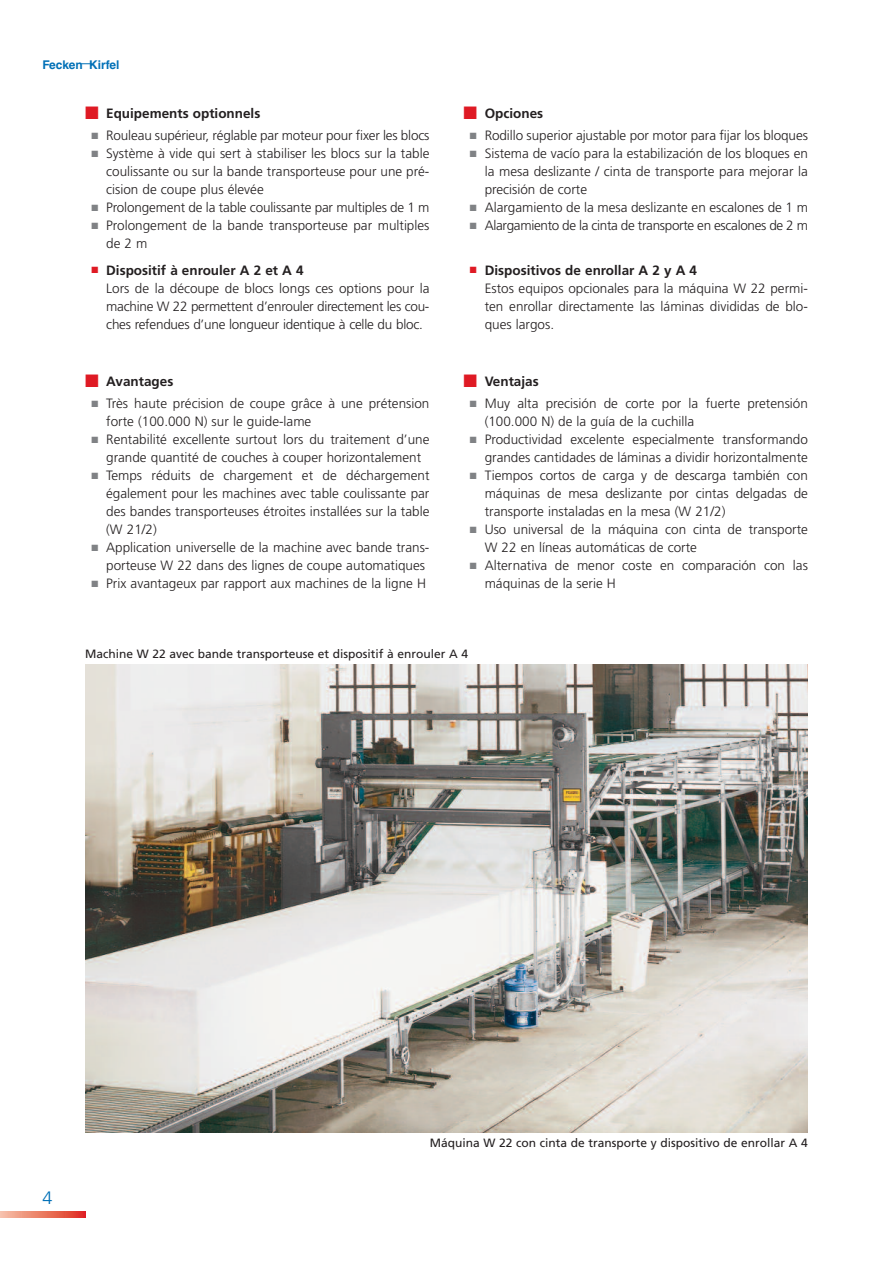
<style>
.page{position:relative;width:893px;height:1263px;background:#fff}
.page>*{position:absolute;margin:0;border:0;box-sizing:border-box;transform-origin:0 0}
.t1{font:300 18px "Frutiger";color:#0070b7}
.t2{font:300 13.5px/18px "Frutiger";color:#231f20}
.t3{font:700 13.5px "Frutiger";color:#231f20}
.t4{font:300 13.5px "Frutiger";letter-spacing:-.02em;color:#231f20}
.t5{font:12px "Frutiger";color:#231f20}
.t6{font:700 12px "Helvetica";color:#0070b7}
.s1{color:#df1a24}
.s2{color:#808285}
.s3{font-weight:700}
</style>
<div class="page">
<img style="left:85px;top:665px;width:723px;height:468px">
<svg style="left:0;top:1211px;width:85px;height:6px"></svg>
<p class="t6" style="left:43px;top:57px;width:79px">Fecken Kirfel</p>
<p class="t3" style="left:85px;top:108px;width:177px"><span class="s1">■</span> Equipements optionnels</p>
<p class="t2" style="left:91px;top:127px;width:340px"><span class="s2">■</span> Rouleau supérieur, réglable par moteur pour fixer les blocs</p>
<p class="t2" style="left:106px;top:145px;width:325px;text-align:justify;text-indent:-15px"><span class="s2">■</span> Système à vide qui sert à stabiliser les blocs sur la table coulissante ou sur la bande transporteuse pour une pré&shy;cision de coupe plus élevée</p>
<p class="t2" style="left:91px;top:199px;width:340px"><span class="s2">■</span> Prolongement de la table coulissante par multiples de 1 m</p>
<p class="t2" style="left:106px;top:217px;width:325px;text-indent:-15px"><span class="s2">■</span> Prolongement de la bande transporteuse par multiples de2m</p>
<p class="t2" style="left:106px;top:262px;width:325px;text-indent:-15px"><span class="s1">■</span> <span class="s3">Dispositif à enrouler A 2 et A 4<br></span>Lors de la découpe de blocs longs ces options pour la machine W 22 permettent d’enrouler directement les cou&shy;ches refendues d’une longueur identique à celle du bloc.</p>
<p class="t3" style="left:85px;top:376px;width:90px"><span class="s1">■</span> Avantages</p>
<p class="t2" style="left:106px;top:395px;width:325px;text-indent:-15px"><span class="s2">■</span> Très haute précision de coupe grâce à une prétension forte (100.000 N) sur le guide-lame</p>
<p class="t2" style="left:91px;top:431px;width:340px;text-align:center"><span class="s2">■</span> Rentabilité excellente surtout lors du traitement d’une grande quantité de couches à couper horizontalement</p>
<p class="t2" style="left:106px;top:467px;width:325px;text-align:justify;text-indent:-15px"><span class="s2">■</span> Temps réduits de chargement et de déchargement également pour les machines avec table coulissante par des bandes transporteuses étroites installées sur la table (W 21/2)</p>
<p class="t2" style="left:106px;top:539px;width:325px;text-indent:-15px"><span class="s2">■</span> Application universelle de la machine avec bande trans&shy;porteuse W 22 dans des lignes de coupe automatiques</p>
<p class="t2" style="left:91px;top:575px;width:336px"><span class="s2">■</span> Prix avantageux par rapport aux machines de la ligne H</p>
<p class="t3" style="left:463px;top:108px;width:81px"><span class="s1">■</span> Opciones</p>
<p class="t2" style="left:470px;top:127px;width:340px"><span class="s2">■</span> Rodillo superior ajustable por motor para fijar los bloques</p>
<p class="t2" style="left:485px;top:145px;width:325px;text-align:justify;text-indent:-15px"><span class="s2">■</span> Sistema de vacío para la estabilización de los bloques en la mesa deslizante / cinta de transporte para mejorar la precisión de corte</p>
<p class="t2" style="left:470px;top:199px;width:340px"><span class="s2">■</span> Alargamiento de la mesa deslizante en escalones de 1 m</p>
<p class="t4" style="left:470px;top:220px;width:340px"><span class="s2">■</span> Alargamiento de la cinta de transporte en escalones de 2 m</p>
<p class="t2" style="left:485px;top:262px;width:325px;text-indent:-15px"><span class="s1">■</span> <span class="s3">Dispositivos de enrollar A 2 y A 4<br></span>Estos equipos opcionales para la máquina W 22 permi&shy;ten enrollar directamente las láminas divididas de blo&shy;ques largos.</p>
<p class="t3" style="left:463px;top:376px;width:77px"><span class="s1">■</span> Ventajas</p>
<p class="t2" style="left:485px;top:395px;width:325px;text-indent:-15px"><span class="s2">■</span> Muy alta precisión de corte por la fuerte pretensión (100.000 N) de la guía de la cuchilla</p>
<p class="t2" style="left:470px;top:431px;width:340px;text-align:right"><span class="s2">■</span> Productividad excelente especialmente transformando grandes cantidades de láminas a dividir horizontalmente</p>
<p class="t2" style="left:485px;top:467px;width:325px;text-align:justify;text-indent:-15px"><span class="s2">■</span> Tiempos cortos de carga y de descarga también con máquinas de mesa deslizante por cintas delgadas de transporte instaladas en la mesa (W 21/2)</p>
<p class="t2" style="left:485px;top:521px;width:325px;text-indent:-15px"><span class="s2">■</span> Uso universal de la máquina con cinta de transporte<br>W 22 en líneas automáticas de corte</p>
<p class="t2" style="left:485px;top:557px;width:325px;text-indent:-15px"><span class="s2">■</span> Alternativa de menor coste en comparación con las máquinas de la serie H</p>
<p class="t5" style="left:85px;top:649px;width:385px">Machine W 22 avec bande transporteuse et dispositif à enrouler A 4</p>
<h1 class="t1" style="left:43px;top:1191px;width:12px">4</h1>
<p class="t5" style="left:430px;top:1138px;width:379px">Máquina W 22 con cinta de transporte y dispositivo de enrollar A 4</p>
</div>
